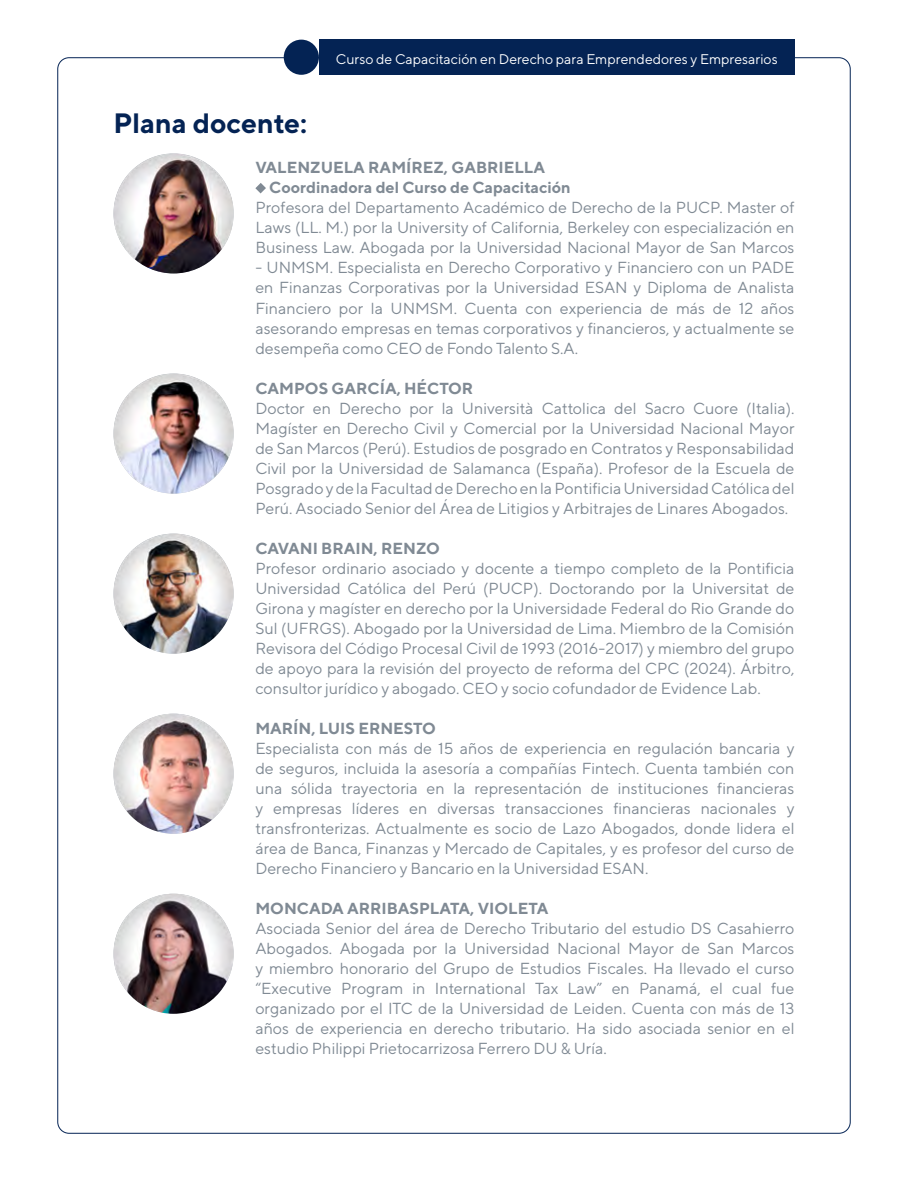
<style>
.page{position:relative;width:908px;height:1191px;background:#fff}
.page>*{position:absolute;margin:0;border:0;box-sizing:border-box;transform-origin:0 0}
.t1{font:700 28px "TT Norms";color:#042354}
.t2{font:16px/20px "TT Norms";color:#808a94;text-align:justify}
.t3{font:700 16px/20px "TT Norms";color:#808a94}
.t4{font:14px "TT Norms";color:#fff}
</style>
<div class="page">
<div style="left:319px;top:40px;width:475px;height:35px;background:#042354"></div>
<div style="left:283px;top:40px;width:36px;height:35px;background:#042354;border-radius:50%"></div>
<svg style="left:255px;top:183px;width:11px;height:10px"></svg>
<img style="left:113px;top:373px;width:120px;height:120px;border-radius:60px">
<img style="left:113px;top:713px;width:120px;height:120px;border-radius:60px">
<img style="left:113px;top:533px;width:120px;height:120px;border-radius:60px">
<img style="left:113px;top:153px;width:120px;height:120px;border-radius:60px">
<img style="left:113px;top:893px;width:120px;height:120px;border-radius:60px">
<p class="t4" style="left:336px;top:50px;width:443px">Curso de Capacitación en Derecho para Emprendedores y Empresarios</p>
<h1 class="t1" style="left:113px;top:106px;width:195px">Plana docente:</h1>
<p class="t3" style="left:269px;top:157px;width:303px;text-indent:-14px">VALENZUELA RAMÍREZ, GABRIELLA<br>Coordinadora del Curso de Capacitación</p>
<p class="t2" style="left:255px;top:197px;width:540px">Profesora del Departamento Académico de Derecho de la PUCP. Master of Laws (LL. M.) por la University of California, Berkeley con especialización en Business Law. Abogada por la Universidad Nacional Mayor de San Marcos</p>
<p class="t2" style="left:255px;top:257px;width:540px">- UNMSM. Especialista en Derecho Corporativo y Financiero con un PADE en Finanzas Corporativas por la Universidad ESAN y Diploma de Analista Financiero por la UNMSM. Cuenta con experiencia de más de 12 años asesorando empresas en temas corporativos y financieros, y actualmente se desempeña como CEO de Fondo Talento S.A.</p>
<p class="t3" style="left:255px;top:377px;width:219px">CAMPOS GARCÍA, HÉCTOR</p>
<p class="t2" style="left:255px;top:397px;width:540px">Doctor en Derecho por la Università Cattolica del Sacro Cuore (Italia).<br>Magíster en Derecho Civil y Comercial por la Universidad Nacional Mayor de San Marcos (Perú). Estudios de posgrado en Contratos y Responsabilidad Civil por la Universidad de Salamanca (España). Profesor de la Escuela de Posgrado y de la Facultad de Derecho en la Pontificia Universidad Católica del Perú. Asociado Senior del Área de Litigios y Arbitrajes de Linares Abogados.</p>
<p class="t3" style="left:255px;top:537px;width:186px">CAVANI BRAIN, RENZO</p>
<p class="t2" style="left:255px;top:557px;width:540px">Profesor ordinario asociado y docente a tiempo completo de la Pontificia Universidad Católica del Perú (PUCP). Doctorando por la Universitat de Girona y magíster en derecho por la Universidade Federal do Rio Grande do Sul (UFRGS). Abogado por la Universidad de Lima. Miembro de la Comisión Revisora del Código Procesal Civil de 1993 (2016-2017) y miembro del grupo de apoyo para la revisión del proyecto de reforma del CPC (2024). Árbitro, consultor jurídico y abogado. CEO y socio cofundador de Evidence Lab.</p>
<p class="t3" style="left:255px;top:717px;width:182px">MARÍN, LUIS ERNESTO</p>
<p class="t2" style="left:255px;top:737px;width:540px">Especialista con más de 15 años de experiencia en regulación bancaria y de seguros, incluida la asesoría a compañías Fintech. Cuenta también con una sólida trayectoria en la representación de instituciones financieras y empresas líderes en diversas transacciones financieras nacionales y transfronterizas. Actualmente es socio de Lazo Abogados, donde lidera el área de Banca, Finanzas y Mercado de Capitales, y es profesor del curso de Derecho Financiero y Bancario en la Universidad ESAN.</p>
<p class="t3" style="left:255px;top:897px;width:294px">MONCADA ARRIBASPLATA, VIOLETA</p>
<p class="t2" style="left:255px;top:917px;width:540px">Asociada Senior del área de Derecho Tributario del estudio DS Casahierro Abogados. Abogada por la Universidad Nacional Mayor de San Marcos y miembro honorario del Grupo de Estudios Fiscales. Ha llevado el curso “Executive Program in International Tax Law” en Panamá, el cual fue organizado por el ITC de la Universidad de Leiden. Cuenta con más de 13 años de experiencia en derecho tributario. Ha sido asociada senior en el estudio Philippi Prietocarrizosa Ferrero DU &amp; Uría.</p>
</div>
